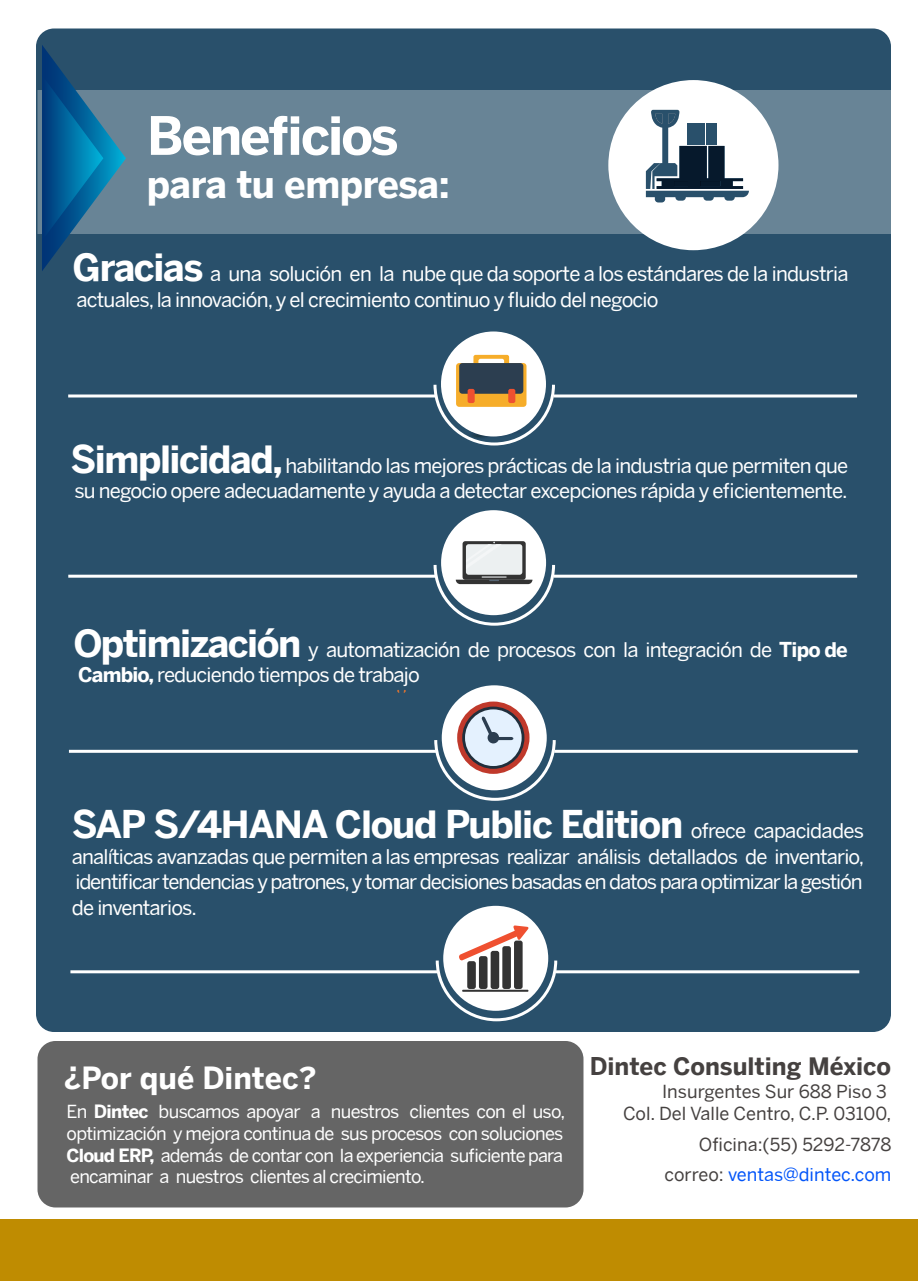
<style>
.page{position:relative;width:918px;height:1281px;background:#fff}
.page>*{position:absolute;margin:0;border:0;box-sizing:border-box;transform-origin:0 0}
.t1{font:700 52.35px "Benton Sans";letter-spacing:-.04em;color:#fff}
.t2{font:700 37.5px "Benton Sans";letter-spacing:-.035em;color:#fff}
.t3{font:700 37.5px "Benton Sans";letter-spacing:-.015em;color:#fff}
.t4{font:700 30px "Benton Sans";color:#fff}
.t5{font:700 24px "Benton Sans";color:#454140}
.t6{font:20.1px/25.5px "Benton Sans";letter-spacing:-.04em;color:#fff}
.t7{font:18px/21.6px "Benton Sans";letter-spacing:-.04em;color:#fff;text-align:justify}
.t8{font:18px/22.5px "Benton Sans";color:#454140;text-align:right}
.s1{font-weight:700;font-size:37.5px}
.s2{font-weight:700}
.s3{font-weight:400;font-size:20.1px}
.s4{color:#0355f9}
</style>
<div class="page">
<div style="left:36px;top:28px;width:855px;height:1004px;background:#29506b;border-radius:18px"></div>
<div style="left:38px;top:1041px;width:546px;height:167px;background:#656565;border-radius:18px"></div>
<div style="left:38px;top:90px;width:854px;height:144px;background:#688496"></div>
<svg style="left:42px;top:45px;width:84px;height:226px"></svg>
<div style="left:608px;top:80px;width:170px;height:170px;background:#fff;border-radius:50%"></div>
<hr style="left:68px;top:575px;width:368px;height:3px;background:#fff">
<hr style="left:554px;top:575px;width:303px;height:3px;background:#fff">
<div style="left:441px;top:510px;width:105px;height:105px;background:#fff;border-radius:50%"></div>
<svg style="left:397px;top:690px;width:9px;height:3px"></svg>
<div style="left:0;top:1219px;width:918px;height:62px;background:#bf8c01"></div>
<svg style="left:68px;top:394px;width:364px;height:4px"></svg>
<svg style="left:556px;top:394px;width:301px;height:4px"></svg>
<div style="left:441px;top:332px;width:105px;height:104px;background:#fff;border-radius:50%"></div>
<hr style="left:69px;top:750px;width:368px;height:3px;background:#fff">
<hr style="left:554px;top:750px;width:304px;height:3px;background:#fff">
<div style="left:442px;top:685px;width:105px;height:105px;background:#fff;border-radius:50%"></div>
<hr style="left:70px;top:970px;width:368px;height:3px;background:#fff">
<hr style="left:556px;top:970px;width:303px;height:3px;background:#fff">
<div style="left:443px;top:906px;width:105px;height:105px;background:#fff;border-radius:50%"></div>
<svg style="left:646px;top:110px;width:103px;height:92px"></svg>
<div style="left:700px;top:181px;width:20px;height:5px;background:#06192c"></div>
<div style="left:674px;top:181px;width:14px;height:5px;background:#06192c"></div>
<svg style="left:432px;top:355px;width:124px;height:91px"></svg>
<div style="left:459px;top:363px;width:64px;height:31px;background:#2c3e50;border-radius:3px"></div>
<div style="left:468px;top:389px;width:7px;height:14px;background:#ef5030;border-radius:2px"></div>
<div style="left:508px;top:389px;width:7px;height:14px;background:#ef5030;border-radius:2px"></div>
<svg style="left:463px;top:541px;width:63px;height:39px"></svg>
<svg style="left:432px;top:542px;width:125px;height:84px"></svg>
<svg style="left:457px;top:702px;width:73px;height:72px"></svg>
<div style="left:462px;top:707px;width:62px;height:62px;background:#212f3c;border-radius:50%"></div>
<svg style="left:465px;top:709px;width:57px;height:57px"></svg>
<svg style="left:433px;top:716px;width:124px;height:85px"></svg>
<svg style="left:434px;top:925px;width:125px;height:97px"></svg>
<hr style="left:462px;top:990px;width:66px;height:2px;background:#333">
<h1 class="t1" style="left:147px;top:97px;width:253px">Beneficios</h1>
<h2 class="t3" style="left:147px;top:157px;width:304px">para tu empresa:</h2>
<p class="t6" style="left:73px;top:260px;width:778px"><span class="s1">Gracias</span> a una solución en la nube que da soporte a los estándares de la industria actuales, la innovación, y el crecimiento continuo y fluido del negocio</p>
<p class="t6" style="left:70px;top:452px;width:779px"><span class="s1">Simplicidad,</span> habilitando las mejores prácticas de la industria que permiten que su negocio opere adecuadamente y ayuda a detectar excepciones rápida y eficientemente.</p>
<p class="t6" style="left:73px;top:636px;width:776px"><span class="s1">Optimización</span> y automatización de procesos con la integración de <span class="s2">Tipo de<br>Cambio,</span> reduciendo tiempos de trabajo</p>
<h2 class="t2" style="left:72px;top:797px;width:794px">SAP S/4HANA Cloud Public Edition <span class="s3">ofrece capacidades</span></h2>
<p class="t6" style="left:72px;top:843px;width:794px;text-align:justify">analíticas avanzadas que permiten a las empresas realizar análisis detallados de inventario, identificar tendencias y patrones, y tomar decisiones basadas en datos para optimizar la gestión de inventarios.</p>
<h3 class="t4" style="left:64px;top:1056px;width:254px">¿Por qué Dintec?</h3>
<p class="t5" style="left:590px;top:1049px;width:303px">Dintec Consulting México</p>
<p class="t8" style="left:623px;top:1079px;width:270px">Insurgentes Sur 688 Piso 3<br>Col. Del Valle Centro, C.P. 03100,</p>
<p class="t8" style="left:665px;top:1128px;width:228px;line-height:29.8px">Oficina:(55) 5292-7878 correo: <span class="s4">ventas@dintec.com</span></p>
<p class="t7" style="left:67px;top:1100px;width:500px">En <span class="s2">Dintec</span> buscamos apoyar a nuestros clientes con el uso, optimización y mejora continua de sus procesos con soluciones <span class="s2">Cloud ERP,</span> además de contar con la experiencia suficiente para encaminar a nuestros clientes al crecimiento.</p>
</div>
